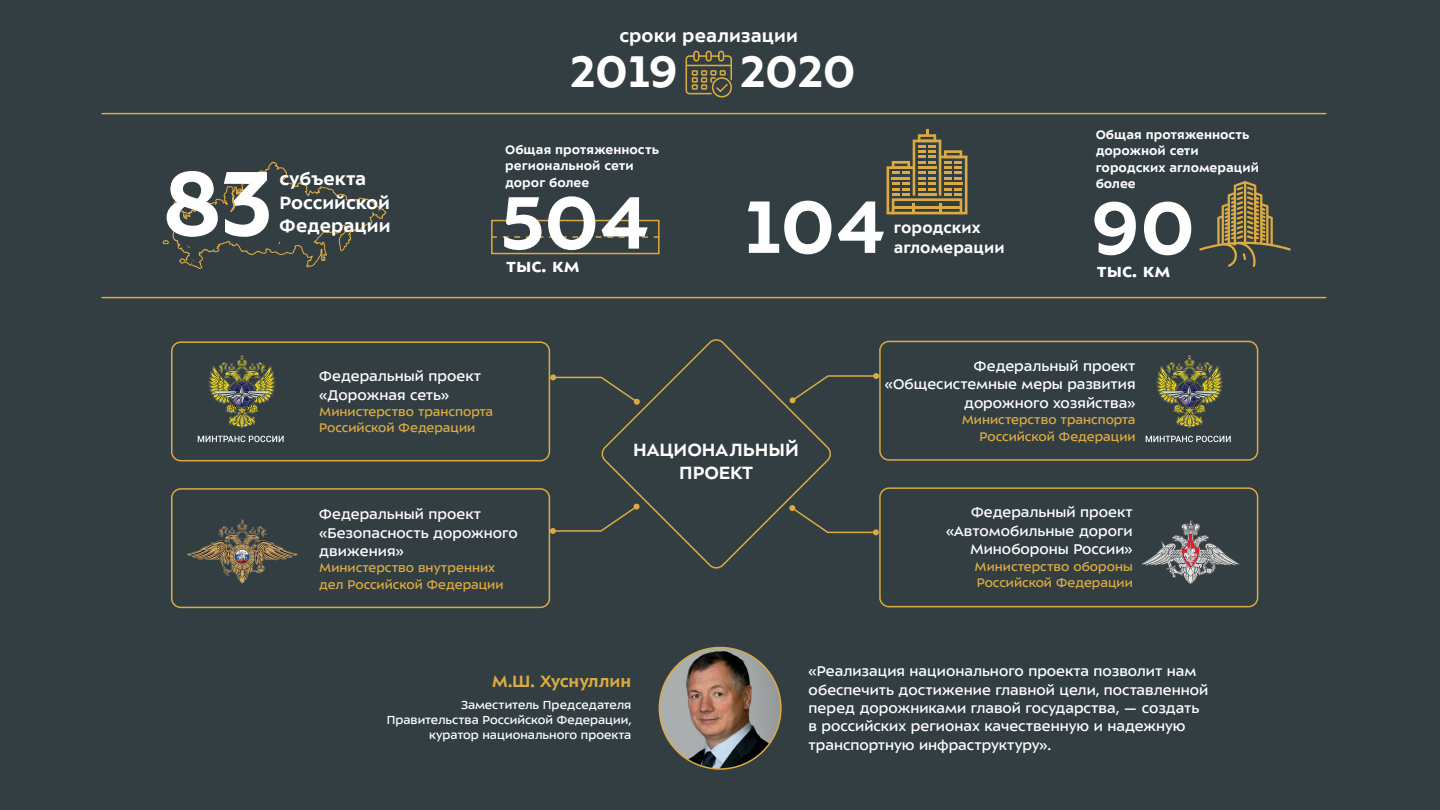
<style>
.page{position:relative;width:1440px;height:810px;background:#323e42}
.page>*{position:absolute;margin:0;border:0;box-sizing:border-box;transform-origin:0 0}
.t1{font:700 99.6px "ALS Sector";color:#fff}
.t2{font:700 81.22px "ALS Sector";color:#fff}
.t3{font:700 48.6px "ALS Sector";color:#fff}
.t4{font:700 20.33px "ALS Sector";color:#fff}
.t5{font:700 19.42px/23.3px "ALS Sector";color:#fff}
.t6{font:700 18px "ALS Sector";color:#dbaa43}
.t7{font:700 16.73px "ALS Sector";color:#fff}
.t8{font:15.38px/18.5px "ALS Sector";color:#fff}
.t9{font:13.65px/16.4px "ALS Sector";color:#dbaa43}
.t10{font:700 13.58px/16.3px "ALS Sector";color:#fff}
.t11{font:12.75px/15px "ALS Sector";color:#fff;text-align:right}
</style>
<div class="page">
<svg style="left:162px;top:161px;width:225px;height:109px"></svg>
<svg style="left:887px;top:129px;width:80px;height:85px"></svg>
<hr style="left:893px;top:206px;width:68px;height:3px;background:#dbaa43">
<div style="left:491px;top:220px;width:169px;height:34px;border:2px solid #dbaa43"></div>
<svg style="left:491px;top:236px;width:169px;height:2px"></svg>
<svg style="left:1199px;top:181px;width:92px;height:86px"></svg>
<hr style="left:102px;top:297px;width:1224px;height:1px;background:#dbaa43">
<hr style="left:102px;top:113px;width:1224px;height:1px;background:#dbaa43">
<svg style="left:601px;top:339px;width:230px;height:230px"></svg>
<div style="left:171px;top:341px;width:379px;height:120px;border:2px solid #dbaa43;border-radius:9px"></div>
<div style="left:879px;top:341px;width:379px;height:120px;border:2px solid #dbaa43;border-radius:9px"></div>
<div style="left:171px;top:488px;width:379px;height:120px;border:2px solid #dbaa43;border-radius:9px"></div>
<div style="left:879px;top:487px;width:379px;height:120px;border:2px solid #dbaa43;border-radius:9px"></div>
<img style="left:197px;top:355px;width:87px;height:88px">
<img style="left:1145px;top:355px;width:86px;height:88px">
<img style="left:187px;top:519px;width:111px;height:65px">
<img style="left:1141px;top:520px;width:99px;height:64px">
<svg style="left:790px;top:373px;width:89px;height:30px"></svg>
<svg style="left:789px;top:505px;width:90px;height:30px"></svg>
<svg style="left:550px;top:374px;width:90px;height:31px"></svg>
<svg style="left:550px;top:504px;width:90px;height:30px"></svg>
<img style="left:659px;top:647px;width:122px;height:122px;border-radius:61px">
<div style="left:659px;top:647px;width:123px;height:123px;border:2px solid #dbaa43;border-radius:50%"></div>
<svg style="left:686px;top:51px;width:46px;height:47px"></svg>
<p class="t5" style="left:620px;top:24px;width:180px">сроки реализации</p>
<h1 class="t1" style="left:163px;top:152px;width:112px">83</h1>
<p class="t5" style="left:280px;top:168px;width:113px">субъекта<br>Российской<br>Федерации</p>
<h3 class="t3" style="left:571px;top:46px;width:109px">2019</h3>
<h3 class="t3" style="left:741px;top:46px;width:116px">2020</h3>
<p class="t10" style="left:505px;top:142px;width:155px">Общая протяженность региональной сети дорог более</p>
<h2 class="t2" style="left:501px;top:181px;width:150px">504</h2>
<h3 class="t4" style="left:506px;top:255px;width:75px">тыс. км</h3>
<h2 class="t2" style="left:746px;top:185px;width:140px">104</h2>
<p class="t7" style="left:894px;top:219px;width:88px">городских</p>
<p class="t7" style="left:894px;top:239px;width:112px">агломерации</p>
<p class="t10" style="left:1096px;top:127px;width:165px">Общая протяженность дорожной сети городских агломераций более</p>
<h2 class="t2" style="left:1091px;top:186px;width:105px">90</h2>
<h3 class="t4" style="left:1097px;top:260px;width:75px">тыс. км</h3>
<p class="t8" style="left:319px;top:367px;width:163px">Федеральный проект «Дорожная сеть»</p>
<p class="t9" style="left:319px;top:403px;width:175px">Министерство транспорта<br>Российской Федерации</p>
<p class="t5" style="left:633px;top:438px;width:167px;text-align:center">НАЦИОНАЛЬНЫЙ<br>ПРОЕКТ</p>
<p class="t8" style="left:885px;top:357px;width:252px;text-align:right">Федеральный проект «Общесистемные меры развития дорожного хозяйства»</p>
<p class="t9" style="left:962px;top:412px;width:175px;text-align:right">Министерство транспорта<br>Российской Федерации</p>
<p class="t8" style="left:319px;top:505px;width:200px">Федеральный проект «Безопасность дорожного движения»</p>
<p class="t9" style="left:319px;top:560px;width:186px">Министерство внутренних дел Российской Федерации</p>
<p class="t6" style="left:492px;top:672px;width:141px">М.Ш. Хуснуллин</p>
<p class="t11" style="left:387px;top:697px;width:246px">Заместитель Председателя<br>Правительства Российской Федерации, куратор национального проекта</p>
<p class="t8" style="left:946px;top:503px;width:188px;text-align:right">Федеральный проект «Автомобильные дороги<br>Минобороны России»</p>
<p class="t9" style="left:975px;top:558px;width:160px">Министерство обороны<br>Российской Федерации</p>
<p class="t8" style="left:809px;top:662px;width:401px">«Реализация национального проекта позволит нам обеспечить достижение главной цели, поставленной перед дорожниками главой государства, — создать в российских регионах качественную и надежную транспортную инфраструктуру».</p>
</div>
